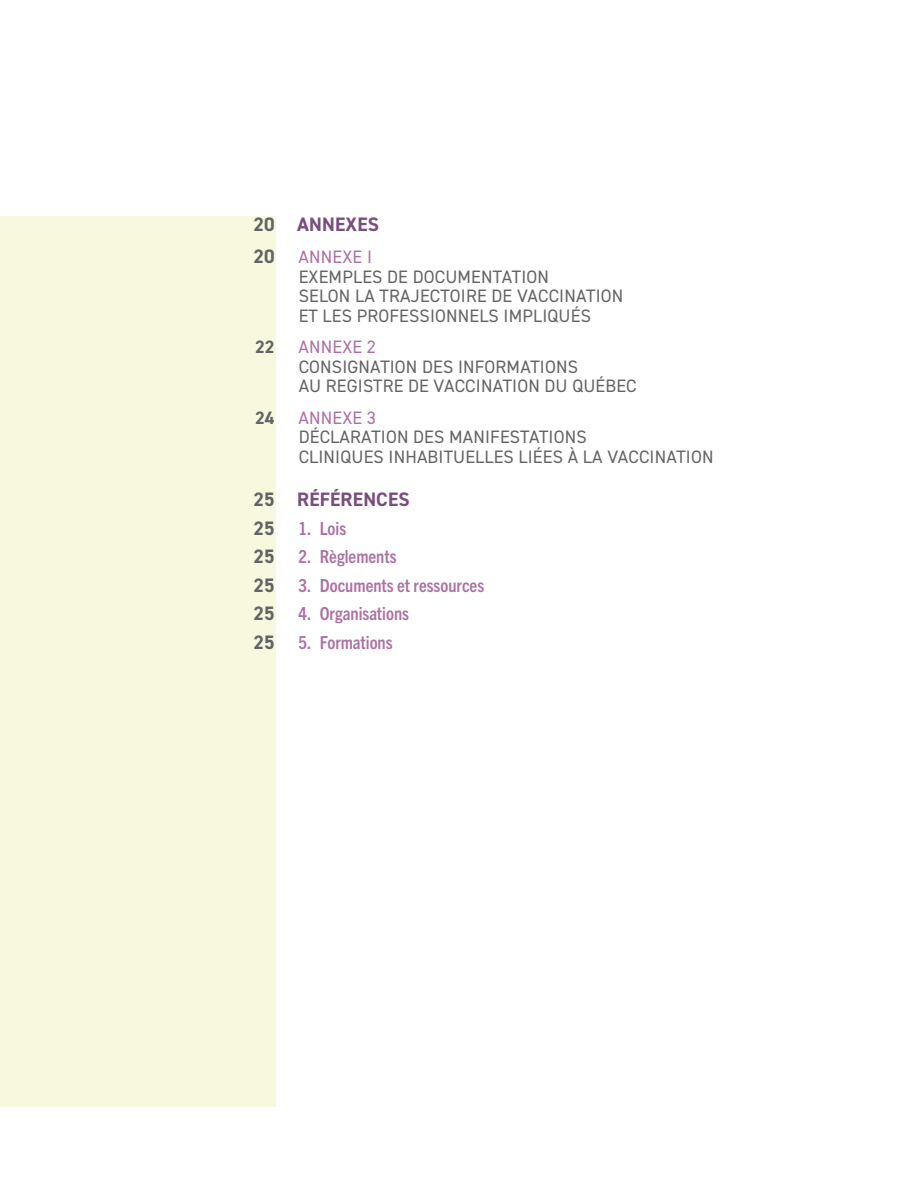
<style>
.page{position:relative;width:918px;height:1188px;background:#fff}
.page>*{position:absolute;margin:0;border:0;box-sizing:border-box;transform-origin:0 0}
.TdM_1{font:700 19.5px "DIN2014";letter-spacing:.01em;color:#794e7e}
.TdM_2{font:18px/19.5px "DIN2014";letter-spacing:.01em;color:#636466}
.TdM_3{font:18px/19.5px "DIN2014";letter-spacing:.01em;color:#636466}
.TdM_2-2{font:700 condensed 18px "Trade Gothic Next LT Pro";color:#ad70a4}
.TdM_2-3{font:700 18px "DIN2014";color:#636466}
.s1{color:#636466}
.s2{font-weight:700;font-size:19.5px}
.s3{color:#ad70a4}
.s4{font-family:"DIN2014";font-stretch:normal;font-size:19.5px;color:#636466}
</style>
<div class="page">
<div style="left:0;top:216px;width:275px;height:891px;background:#f7f8de"></div>
<p class="TdM_1" style="left:254px;top:211px;width:127px"><span class="s1">20</span> ANNEXES</p>
<p class="TdM_3" style="left:299px;top:247px;width:326px;text-indent:-45px"><span class="s2">20</span> <span class="s3">ANNEXE I<br></span>EXEMPLES DE DOCUMENTATION<br>SELON LA TRAJECTOIRE DE VACCINATION<br>ET LES PROFESSIONNELS IMPLIQUÉS</p>
<p class="TdM_2-3" style="left:255px;top:335px;width:21px">22</p>
<p class="TdM_2" style="left:299px;top:337px;width:340px"><span class="s3">ANNEXE 2<br></span>CONSIGNATION DES INFORMATIONS<br>AU REGISTRE DE VACCINATION DU QUÉBEC</p>
<p class="TdM_2-3" style="left:255px;top:406px;width:21px">24</p>
<p class="TdM_2" style="left:299px;top:408px;width:416px"><span class="s3">ANNEXE 3<br></span>DÉCLARATION DES MANIFESTATIONS<br>CLINIQUES INHABITUELLES LIÉES À LA VACCINATION</p>
<p class="TdM_1" style="left:254px;top:486px;width:158px"><span class="s1">25</span> RÉFÉRENCES</p>
<p class="TdM_2-2" style="left:254px;top:516px;width:94px"><span class="s4">25</span> 1. Lois</p>
<p class="TdM_2-2" style="left:254px;top:545px;width:145px"><span class="s4">25</span> 2. Règlements</p>
<p class="TdM_2-2" style="left:254px;top:573px;width:232px"><span class="s4">25</span> 3. Documents et ressources</p>
<p class="TdM_2-2" style="left:254px;top:602px;width:157px"><span class="s4">25</span> 4. Organisations</p>
<p class="TdM_2-2" style="left:254px;top:630px;width:141px"><span class="s4">25</span> 5. Formations</p>
</div>
